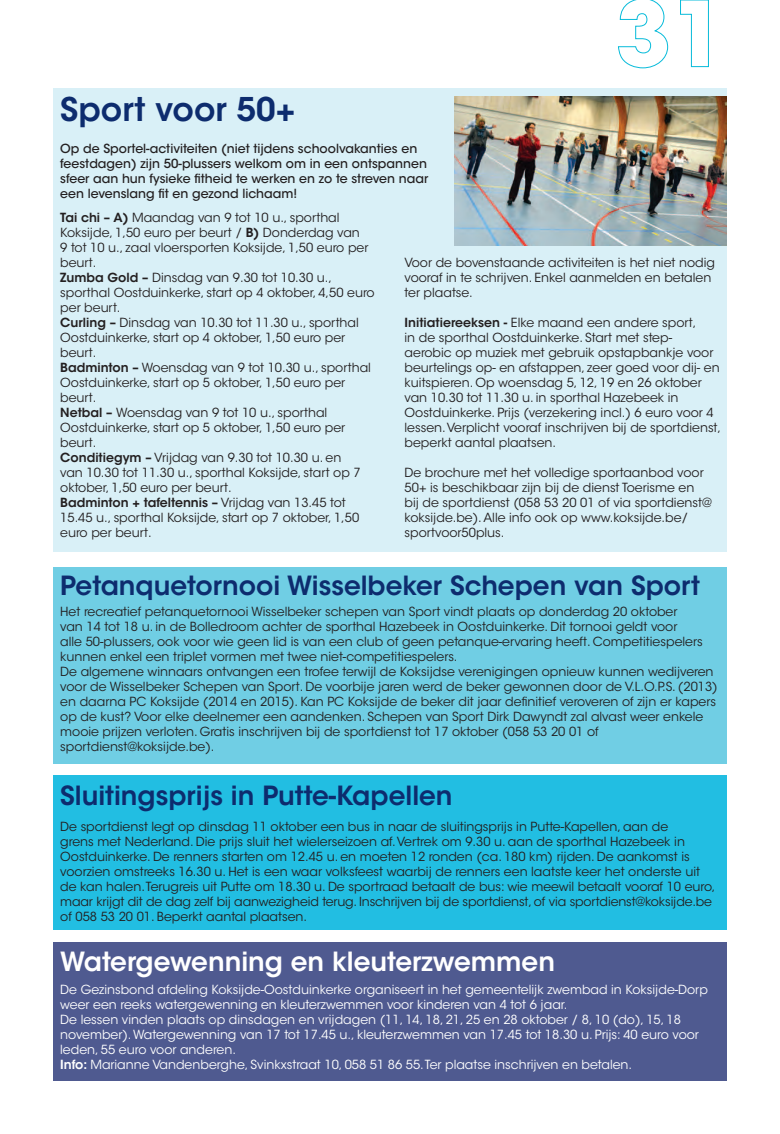
<style>
.page{position:relative;width:780px;height:1134px;background:#fff}
.page>*{position:absolute;margin:0;border:0;box-sizing:border-box;transform-origin:0 0}
.Titels_licht_blauw_i{font:600 32.5px "ITC Avant Garde Std";color:#0d2c6e}
.Titels_licht_blauw_i-2{font:600 26.25px "ITC Avant Garde Std";color:#0d2c6e}
.Titels_licht_blauw_i-3{font:600 26.25px "ITC Avant Garde Std";color:#fff}
.Body_insprong_2_mm{font:12.5px/15px "ITC Avant Garde Std";color:#231f20}
.Body_insprong_2_mm-2{font:12.5px/15px "ITC Avant Garde Std";color:#fff}
.Inleiding_insprong_2{font:500 12.5px/15px "ITC Avant Garde Std";color:#231f20}
.s1{font-weight:600}
</style>
<div class="page">
<div style="left:53px;top:567px;width:673px;height:196px;background:#70cee4"></div>
<div style="left:53px;top:775px;width:673px;height:155px;background:#22bee2"></div>
<div style="left:53px;top:943px;width:673px;height:138px;background:#4f5a90"></div>
<div style="left:53px;top:89px;width:673px;height:463px;background:#d9f0f7"></div>
<img style="left:454px;top:97px;width:272px;height:148px">
<svg style="left:618px;top:0;width:50px;height:68px"></svg>
<svg style="left:680px;top:0;width:29px;height:67px"></svg>
<p class="Titels_licht_blauw_i" style="left:60px;top:88px;width:236px">Sport voor 50+</p>
<p class="Inleiding_insprong_2" style="left:60px;top:141px;width:369px">Op de Sportel-activiteiten (niet tijdens schoolvakanties en feestdagen) zijn 50-plussers welkom om in een ontspannen sfeer aan hun fysieke fitheid te werken en zo te streven naar een levenslang fit en gezond lichaam!</p>
<p class="Body_insprong_2_mm" style="left:60px;top:211px;width:310px"><span class="s1">Tai chi – A)</span> Maandag van 9 tot 10 u., sporthal Koksijde, 1,50 euro per beurt / <span class="s1">B)</span> Donderdag van 9 tot 10 u., zaal vloersporten Koksijde, 1,50 euro per beurt.</p>
<p class="Body_insprong_2_mm" style="left:60px;top:271px;width:316px"><span class="s1">Zumba Gold –</span> Dinsdag van 9.30 tot 10.30 u., sporthal Oostduinkerke, start op 4 oktober, 4,50 euro per beurt.</p>
<p class="Body_insprong_2_mm" style="left:60px;top:316px;width:300px"><span class="s1">Curling –</span> Dinsdag van 10.30 tot 11.30 u., sporthal<br>Oostduinkerke, start op 4 oktober, 1,50 euro per beurt.</p>
<p class="Body_insprong_2_mm" style="left:60px;top:361px;width:312px"><span class="s1">Badminton –</span> Woensdag van 9 tot 10.30 u., sporthal<br>Oostduinkerke, start op 5 oktober, 1,50 euro per beurt.</p>
<p class="Body_insprong_2_mm" style="left:60px;top:406px;width:286px"><span class="s1">Netbal –</span> Woensdag van 9 tot 10 u., sporthal<br>Oostduinkerke, start op 5 oktober, 1,50 euro per beurt.</p>
<p class="Body_insprong_2_mm" style="left:60px;top:451px;width:302px"><span class="s1">Conditiegym –</span> Vrijdag van 9.30 tot 10.30 u. en van 10.30 tot 11.30 u., sporthal Koksijde, start op 7 oktober, 1,50 euro per beurt.</p>
<p class="Body_insprong_2_mm" style="left:60px;top:496px;width:300px"><span class="s1">Badminton + tafeltennis –</span> Vrijdag van 13.45 tot<br>15.45 u., sporthal Koksijde, start op 7 oktober, 1,50 euro per beurt.</p>
<p class="Body_insprong_2_mm" style="left:404px;top:256px;width:312px">Voor de bovenstaande activiteiten is het niet nodig vooraf in te schrijven. Enkel aanmelden en betalen ter plaatse.</p>
<p class="Body_insprong_2_mm" style="left:404px;top:316px;width:318px"><span class="s1">Initiatiereeksen -</span> Elke maand een andere sport,<br>in de sporthal Oostduinkerke. Start met step&shy;aerobic op muziek met gebruik opstapbankje voor beurtelings op- en afstappen, zeer goed voor dij- en kuitspieren. Op woensdag 5, 12, 19 en 26 oktober van 10.30 tot 11.30 u. in sporthal Hazebeek in Oostduinkerke. Prijs (verzekering incl.) 6 euro voor 4 lessen. Verplicht vooraf inschrijven bij de sportdienst, beperkt aantal plaatsen.</p>
<p class="Body_insprong_2_mm" style="left:404px;top:466px;width:309px">De brochure met het volledige sportaanbod voor 50+ is beschikbaar zijn bij de dienst Toerisme en bij de sportdienst (058 53 20 01 of via sportdienst@ koksijde.be). Alle info ook op www.koksijde.be/ sportvoor50plus.</p>
<p class="Titels_licht_blauw_i-2" style="left:60px;top:568px;width:641px">Petanquetornooi Wisselbeker Schepen van Sport</p>
<p class="Body_insprong_2_mm" style="left:60px;top:604px;width:644px">Het recreatief petanquetornooi Wisselbeker schepen van Sport vindt plaats op donderdag 20 oktober van 14 tot 18 u. in de Bolledroom achter de sporthal Hazebeek in Oostduinkerke. Dit tornooi geldt voor<br>alle 50-plussers, ook voor wie geen lid is van een club of geen petanque-ervaring heeft. Competitiespelers kunnen enkel een triplet vormen met twee niet-competitiespelers.</p>
<p class="Body_insprong_2_mm" style="left:60px;top:664px;width:659px">De algemene winnaars ontvangen een trofee terwijl de Koksijdse verenigingen opnieuw kunnen wedijveren voor de Wisselbeker Schepen van Sport. De voorbije jaren werd de beker gewonnen door de V.L.O.P.S. (2013) en daarna PC Koksijde (2014 en 2015). Kan PC Koksijde de beker dit jaar definitief veroveren of zijn er kapers op de kust? Voor elke deelnemer een aandenken. Schepen van Sport Dirk Dawyndt zal alvast weer enkele mooie prijzen verloten. Gratis inschrijven bij de sportdienst tot 17 oktober (058 53 20 01 of</p>
<p class="Body_insprong_2_mm" style="left:60px;top:739px;width:156px">sportdienst@koksijde.be).</p>
<p class="Titels_licht_blauw_i-2" style="left:60px;top:778px;width:394px">Sluitingsprijs in Putte-Kapellen</p>
<p class="Body_insprong_2_mm" style="left:60px;top:819px;width:656px">De sportdienst legt op dinsdag 11 oktober een bus in naar de sluitingsprijs in Putte-Kapellen, aan de<br>grens met Nederland. Die prijs sluit het wielerseizoen af. Vertrek om 9.30 u. aan de sporthal Hazebeek in Oostduinkerke. De renners starten om 12.45 u. en moeten 12 ronden (ca. 180 km) rijden. De aankomst is voorzien omstreeks 16.30 u. Het is een waar volksfeest waarbij de renners een laatste keer het onderste uit de kan halen. Terugreis uit Putte om 18.30 u. De sportraad betaalt de bus: wie meewil betaalt vooraf 10 euro, maar krijgt dit de dag zelf bij aanwezigheid terug. Inschrijven bij de sportdienst, of via sportdienst@koksijde.be of 058 53 20 01. Beperkt aantal plaatsen.</p>
<p class="Titels_licht_blauw_i-3" style="left:60px;top:945px;width:496px">Watergewenning en kleuterzwemmen</p>
<p class="Body_insprong_2_mm-2" style="left:60px;top:982px;width:649px">De Gezinsbond afdeling Koksijde-Oostduinkerke organiseert in het gemeentelijk zwembad in Koksijde-Dorp weer een reeks watergewenning en kleuterzwemmen voor kinderen van 4 tot 6 jaar.</p>
<p class="Body_insprong_2_mm-2" style="left:60px;top:1012px;width:640px">De lessen vinden plaats op dinsdagen en vrijdagen (11, 14, 18, 21, 25 en 28 oktober / 8, 10 (do), 15, 18 november). Watergewenning van 17 tot 17.45 u., kleuterzwemmen van 17.45 tot 18.30 u. Prijs: 40 euro voor leden, 55 euro voor anderen.</p>
<p class="Body_insprong_2_mm-2" style="left:60px;top:1057px;width:573px"><span class="s1">Info:</span> Marianne Vandenberghe, Svinkxstraat 10, 058 51 86 55. Ter plaatse inschrijven en betalen.</p>
</div>
